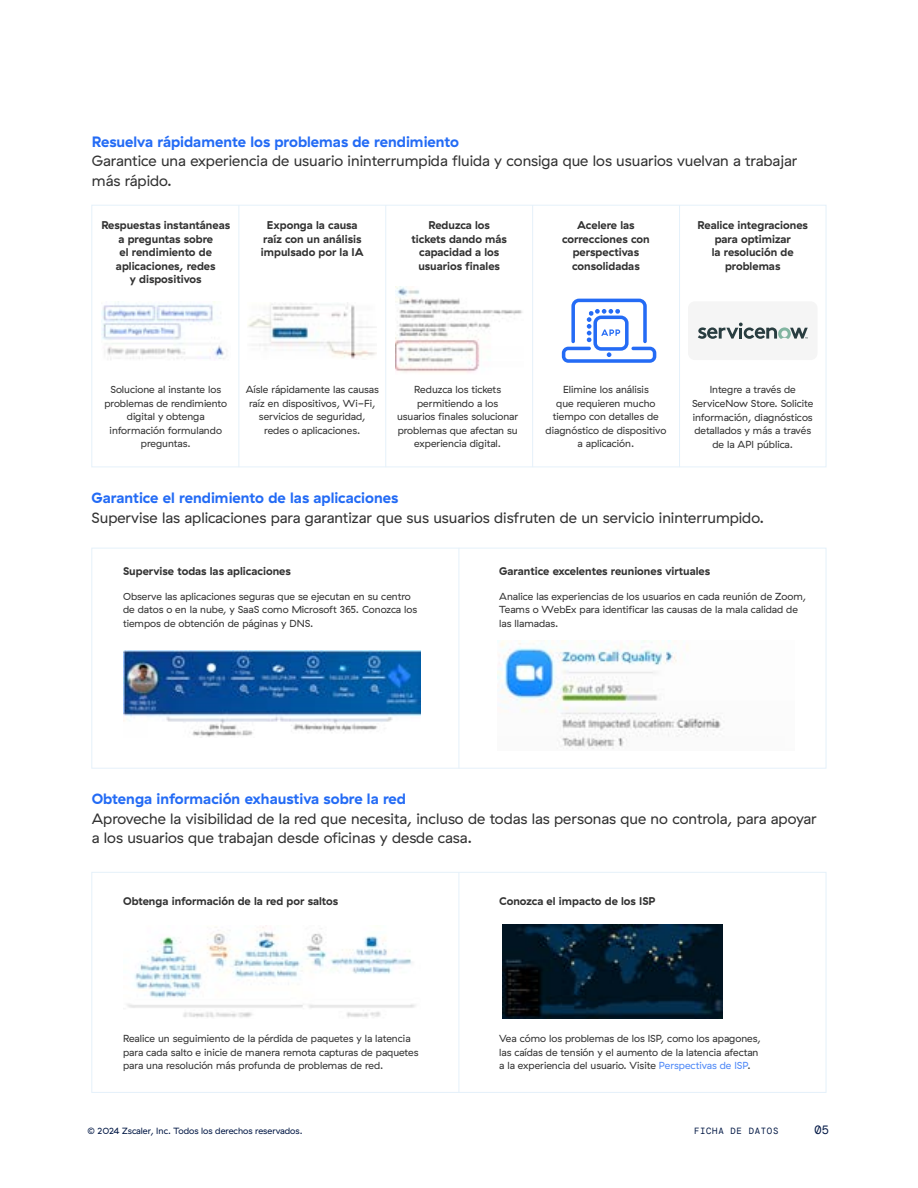
<style>
.page{position:relative;width:918px;height:1188px;background:#fff}
.page>*{position:absolute;margin:0;border:0;box-sizing:border-box;transform-origin:0 0}
.t1{font:15px/19.5px "GT Haptik ZS";color:#323232}
.t2{font:700 15px "GT Haptik ZS";color:#236bf5}
.t3{font:12px "DM Mono";color:#001744}
.t4{font:700 11.25px/13.5px "GT Haptik ZS";color:#323232;text-align:center}
.t5{font:10.2px/13.5px "GT Haptik ZS";color:#323232;text-align:center}
.t6{font:9px "GT Haptik ZS";color:#001744}
.t7{font:9px "DM Mono";letter-spacing:.075em;color:#001744}
.s1{color:#4f89f7}
</style>
<div class="page">
<svg style="left:91px;top:547px;width:736px;height:222px"></svg>
<hr style="left:459px;top:548px;width:1px;height:220px;background:#e5f1fa">
<img style="left:123px;top:650px;width:297px;height:88px">
<img style="left:497px;top:641px;width:298px;height:109px">
<svg style="left:91px;top:205px;width:736px;height:263px"></svg>
<hr style="left:385px;top:205px;width:1px;height:262px;background:#e5f1fa">
<hr style="left:238px;top:205px;width:1px;height:262px;background:#e5f1fa">
<hr style="left:532px;top:205px;width:1px;height:262px;background:#e5f1fa">
<hr style="left:679px;top:205px;width:1px;height:262px;background:#e5f1fa">
<img style="left:248px;top:302px;width:129px;height:57px">
<img style="left:101px;top:301px;width:129px;height:59px">
<div style="left:688px;top:301px;width:130px;height:59px;background:#f5f5f5;border-radius:7px"></div>
<svg style="left:698px;top:323px;width:110px;height:16px"></svg>
<svg style="left:562px;top:299px;width:94px;height:64px"></svg>
<img style="left:395px;top:287px;width:128px;height:88px">
<svg style="left:91px;top:872px;width:736px;height:221px"></svg>
<hr style="left:459px;top:872px;width:1px;height:221px;background:#e5f1fa">
<img style="left:123px;top:925px;width:297px;height:94px">
<img style="left:503px;top:924px;width:220px;height:95px">
<h1 class="t2" style="left:92px;top:133px;width:369px">Resuelva rápidamente los problemas de rendimiento</h1>
<h1 class="t1" style="left:92px;top:152px;width:707px">Garantice una experiencia de usuario ininterrumpida fluida y consiga que los usuarios vuelvan a trabajar más rápido.</h1>
<p class="t4" style="left:101px;top:219px;width:130px">Respuestas instantáneas a preguntas sobre<br>el rendimiento de aplicaciones, redes<br>y dispositivos</p>
<p class="t4" style="left:562px;top:219px;width:89px">Acelere las correcciones con perspectivas consolidadas</p>
<p class="t4" style="left:698px;top:219px;width:112px">Realice integraciones para optimizar<br>la resolución de problemas</p>
<p class="t4" style="left:261px;top:219px;width:104px">Exponga la causa raíz con un análisis impulsado por la IA</p>
<p class="t4" style="left:411px;top:219px;width:97px">Reduzca los tickets dando más capacidad a los usuarios finales</p>
<p class="t5" style="left:246px;top:383px;width:135px">Aísle rápidamente las causas raíz en dispositivos, Wi-Fi, servicios de seguridad, redes o aplicaciones.</p>
<p class="t5" style="left:104px;top:383px;width:124px">Solucione al instante los problemas de rendimiento digital y obtenga información formulando preguntas.</p>
<p class="t5" style="left:546px;top:383px;width:122px">Elimine los análisis<br>que requieren mucho tiempo con detalles de diagnóstico de dispositivo a aplicación.</p>
<p class="t5" style="left:692px;top:383px;width:123px">Integre a través de<br>ServiceNow Store. Solicite información, diagnósticos detallados y más a través de la API pública.</p>
<p class="t5" style="left:397px;top:383px;width:123px">Reduzca los tickets permitiendo a los usuarios finales solucionar problemas que afectan su experiencia digital.</p>
<h1 class="t2" style="left:92px;top:489px;width:308px">Garantice el rendimiento de las aplicaciones</h1>
<h1 class="t1" style="left:92px;top:508px;width:674px">Supervise las aplicaciones para garantizar que sus usuarios disfruten de un servicio ininterrumpido.</h1>
<p class="t4" style="left:123px;top:565px;width:169px">Supervise todas las aplicaciones</p>
<p class="t4" style="left:499px;top:565px;width:212px">Garantice excelentes reuniones virtuales</p>
<p class="t5" style="left:123px;top:590px;width:296px;text-align:left">Observe las aplicaciones seguras que se ejecutan en su centro de datos o en la nube, y SaaS como Microsoft 365. Conozca los tiempos de obtención de páginas y DNS.</p>
<p class="t5" style="left:499px;top:590px;width:309px;text-align:left">Analice las experiencias de los usuarios en cada reunión de Zoom,<br>Teams o WebEx para identificar las causas de la mala calidad de las llamadas.</p>
<h1 class="t2" style="left:92px;top:790px;width:316px">Obtenga información exhaustiva sobre la red</h1>
<h1 class="t1" style="left:92px;top:809px;width:727px">Aproveche la visibilidad de la red que necesita, incluso de todas las personas que no controla, para apoyar a los usuarios que trabajan desde oficinas y desde casa.</h1>
<p class="t4" style="left:123px;top:895px;width:217px">Obtenga información de la red por saltos</p>
<p class="t4" style="left:499px;top:895px;width:158px">Conozca el impacto de los ISP</p>
<p class="t5" style="left:123px;top:1032px;width:297px;text-align:left">Realice un seguimiento de la pérdida de paquetes y la latencia para cada salto e inicie de manera remota capturas de paquetes para una resolución más profunda de problemas de red.</p>
<p class="t5" style="left:499px;top:1032px;width:263px;text-align:left">Vea cómo los problemas de los ISP, como los apagones, las caídas de tensión y el aumento de la latencia afectan a la experiencia del usuario. Visite <span class="s1">Perspectivas de ISP</span>.</p>
<p class="t6" style="left:87px;top:1126px;width:217px">© 2024 Zscaler, Inc. Todos los derechos reservados.</p>
<p class="t7" style="left:694px;top:1125px;width:86px">FICHA DE DATOS</p>
<p class="t3" style="left:815px;top:1122px;width:16px">05</p>
</div>
